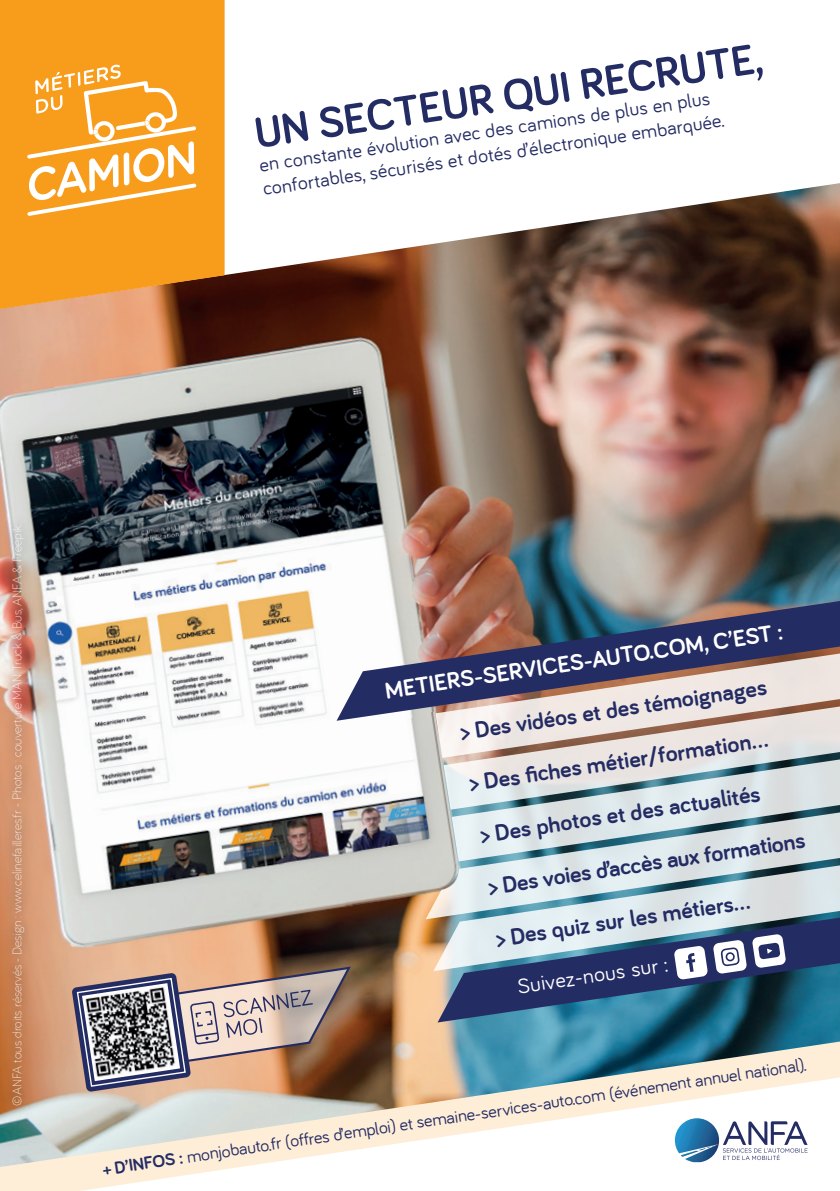
<style>
.page{position:relative;width:840px;height:1191px;background:#fff}
.page>*{position:absolute;margin:0;border:0;box-sizing:border-box;transform-origin:0 0}
.t1{font:700 44px "Bariol";color:#242c64}
.t2{font:700 24px/52.4px "Bariol";color:#242c64}
.t3{font:700 24px "Bariol";color:#fff}
.t4{font:22px "Bariol";color:#fff}
.t5{font:20px/23.8px "Bariol";color:#242c64}
.t6{font:18px "Bariol";color:#242c64}
.t7{font:300 13px "Bariol";color:#fff}
</style>
<div class="page">
<img style="left:0;top:183px;width:839px;height:858px">
<svg style="left:0;top:1041px;width:839px;height:150px"></svg>
<svg style="left:0;top:0;width:224px;height:309px;background:#f0971f"></svg>
<svg style="left:402px;top:721px;width:437px;height:250px;background:#cbd3d3"></svg>
<img style="left:336px;top:601px;width:503px;height:120px">
<svg style="left:437px;top:917px;width:402px;height:105px;background:#577592"></svg>
<img style="left:345px;top:711px;width:120px;height:195px">
<svg style="left:674px;top:1118px;width:133px;height:44px"></svg>
<svg style="left:1px;top:515px;width:34px;height:601px;background:#cc9172"></svg>
<svg style="left:673px;top:934px;width:112px;height:45px"></svg>
<svg style="left:72px;top:965px;width:280px;height:126px;background:#b69788"></svg>
<img style="left:84px;top:985px;width:93px;height:93px">
<svg style="left:27px;top:64px;width:169px;height:152px"></svg>
<h1 class="t1" style="left:251px;top:111px;width:515px;rotate:-9deg">UN SECTEUR QUI RECRUTE,</h1>
<p class="t5" style="left:257px;top:151px;width:467px;rotate:-8deg">en constante évolution avec des camions de plus en plus confortables, sécurisés et dotés d’électronique embarquée.</p>
<p class="t7" style="left:10px;top:1106px;width:584px;rotate:-90deg">©ANFA tous droits réservés - Design : www.celinefailleres.fr - Photos : couverture MAN Truck &amp; Bus, ANFA &amp; Freepik.</p>
<p class="t3" style="left:383px;top:675px;width:403px;rotate:-8deg">METIERS-SERVICES-AUTO.COM, C’EST :</p>
<p class="t2" style="left:457px;top:705px;width:327px;rotate:-8deg">&gt; Des vidéos et des témoignages<br>&gt; Des fi ches métier/formation...<br>&gt; Des photos et des actualités<br>&gt; Des voies d’accès aux formations &gt; Des quiz sur les métiers...</p>
<p class="t4" style="left:515px;top:973px;width:153px;rotate:-8deg">Suivez-nous sur :</p>
<p class="t6" style="left:102px;top:1162px;width:712px;rotate:-9deg"><sup>+</sup> <sup>D’INFOS</sup> <sup>:</sup> monjobauto.fr (offres d’emploi) et semaine-services-auto.com (événement annuel national).</p>
</div>
